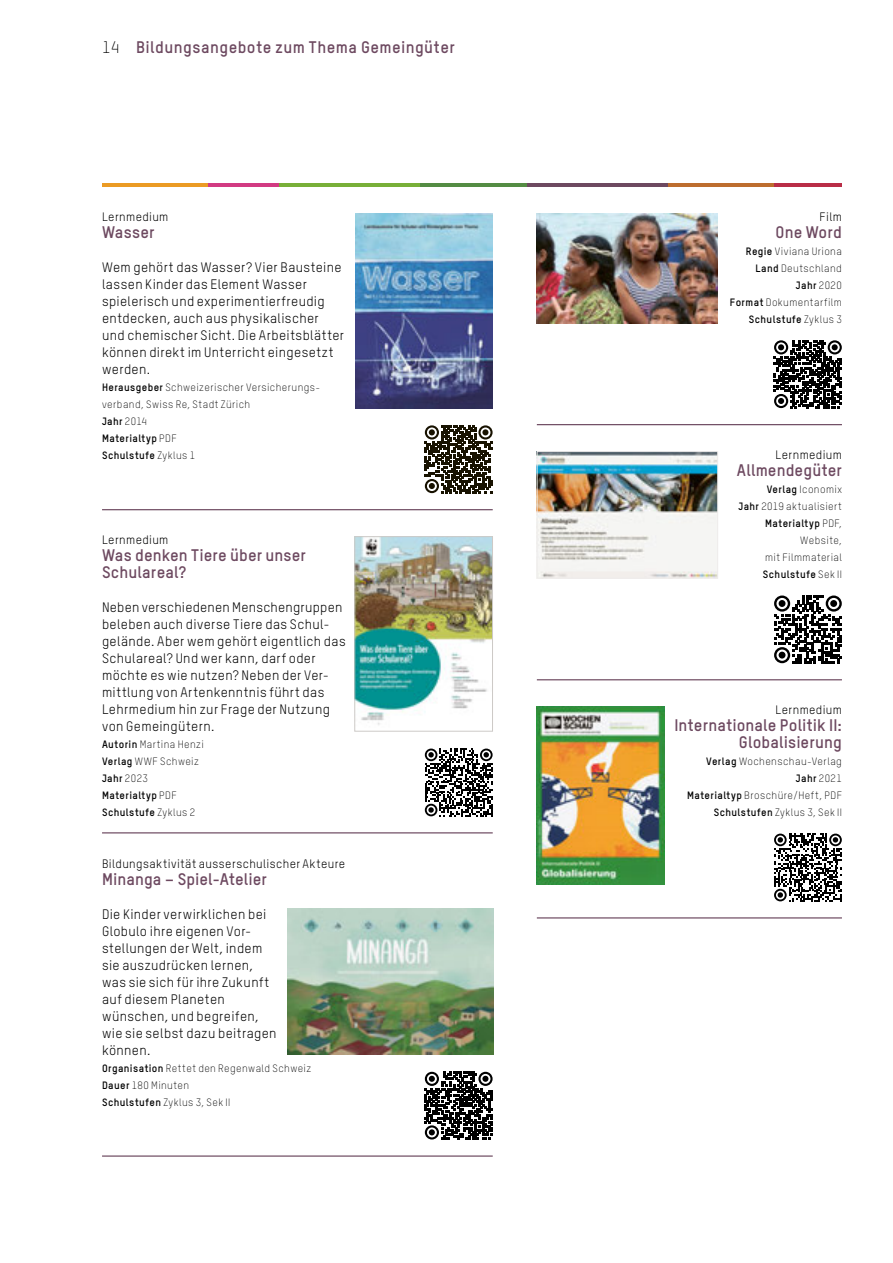
<style>
.page{position:relative;width:893px;height:1263px;background:#fff}
.page>*{position:absolute;margin:0;border:0;box-sizing:border-box;transform-origin:0 0}
.t1{font:700 16.5px/17px "TSTARPRO";letter-spacing:.01em;color:#6d4960}
.t2{font:13.5px/17px "TSTARPRO";letter-spacing:.025em;color:#000}
.t3{font:12px "TSTARPRO";letter-spacing:.03em;color:#000}
.t4{font:300 10.5px/17px "TSTARPRO";letter-spacing:.04em;color:#000;text-align:right}
.t5{font:700 10.5px/17px "TSTARPRO";letter-spacing:.04em;color:#000}
.s1{font-weight:300;color:#000}
.s2{font-weight:700}
.s3{font-weight:300}
</style>
<div class="page">
<img style="left:537px;top:706px;width:127px;height:178px">
<hr style="left:537px;top:424px;width:305px;height:1px;background:#6d4960">
<hr style="left:537px;top:679px;width:305px;height:1px;background:#6d4960">
<hr style="left:537px;top:917px;width:305px;height:1px;background:#6d4960">
<img style="left:288px;top:908px;width:205px;height:146px">
<hr style="left:102px;top:184px;width:106px;height:3px;background:#eb9b24">
<hr style="left:208px;top:184px;width:71px;height:3px;background:#d23a82">
<hr style="left:279px;top:184px;width:142px;height:3px;background:#78af38">
<hr style="left:421px;top:184px;width:106px;height:3px;background:#548c43">
<hr style="left:527px;top:184px;width:141px;height:3px;background:#6d4960">
<hr style="left:668px;top:184px;width:107px;height:3px;background:#bd6d2e">
<hr style="left:775px;top:184px;width:67px;height:3px;background:#b92d47">
<img style="left:356px;top:213px;width:137px;height:195px">
<hr style="left:102px;top:509px;width:391px;height:1px;background:#6d4960">
<hr style="left:102px;top:832px;width:391px;height:1px;background:#6d4960">
<hr style="left:102px;top:1155px;width:391px;height:2px;background:#6d4960">
<img style="left:539px;top:453px;width:177px;height:123px">
<div style="left:537px;top:451px;width:181px;height:127px;border:1px solid #eeeceb"></div>
<svg style="left:425px;top:425px;width:68px;height:68px"></svg>
<img style="left:537px;top:213px;width:181px;height:110px">
<img style="left:356px;top:538px;width:135px;height:187px">
<div style="left:354px;top:536px;width:139px;height:195px;border:1px solid #cdcac7"></div>
<svg style="left:774px;top:340px;width:68px;height:68px"></svg>
<svg style="left:774px;top:595px;width:68px;height:68px"></svg>
<svg style="left:425px;top:1071px;width:68px;height:69px"></svg>
<svg style="left:774px;top:833px;width:68px;height:68px"></svg>
<svg style="left:425px;top:748px;width:68px;height:68px"></svg>
<p class="t1" style="left:102px;top:39px;width:354px"><span class="s1">14</span> Bildungsangebote zum Thema Gemeingüter</p>
<p class="t3" style="left:102px;top:210px;width:68px">Lernmedium</p>
<p class="t1" style="left:102px;top:223px;width:54px">Wasser</p>
<p class="t2" style="left:102px;top:259px;width:244px">Wem gehört das Wasser? Vier Bausteine lassen Kinder das Element Wasser spielerisch und experimentierfreudig entdecken, auch aus physikalischer und chemischer Sicht. Die Arbeitsblätter können direkt im Unterricht eingesetzt werden.</p>
<p class="t4" style="left:102px;top:379px;width:220px;text-align:left"><span class="s2">Herausgeber</span> Schweizerischer Versicherungs&shy;verband, Swiss Re, Stadt Zürich<br><span class="s2">Jahr</span> 2014<br><span class="s2">Materialtyp</span> PDF<br><span class="s2">Schulstufe</span> Zyklus 1</p>
<p class="t3" style="left:102px;top:533px;width:68px">Lernmedium</p>
<p class="t1" style="left:102px;top:547px;width:205px">Was denken Tiere über unser<br>Schulareal?</p>
<p class="t2" style="left:102px;top:599px;width:245px">Neben verschiedenen Menschengruppen beleben auch diverse Tiere das Schul&shy;gelände. Aber wem gehört eigentlich das Schulareal? Und wer kann, darf oder möchte es wie nutzen? Neben der Ver&shy;mittlung von Artenkenntnis führt das Lehrmedium hin zur Frage der Nutzung von Gemeingütern.</p>
<p class="t5" style="left:102px;top:736px;width:103px">Autorin <span class="s3">Martina Henzi<br></span>Verlag <span class="s3">WWF Schweiz<br></span>Jahr <span class="s3">2023<br></span>Materialtyp <span class="s3">PDF<br></span>Schulstufe <span class="s3">Zyklus 2</span></p>
<p class="t3" style="left:102px;top:856px;width:245px">Bildungsaktivität ausserschulischer Akteure</p>
<p class="t1" style="left:102px;top:870px;width:166px">Minanga – Spiel-Atelier</p>
<p class="t2" style="left:102px;top:905px;width:176px">Die Kinder verwirklichen bei<br>Globulo ihre eigenen Vor&shy;stellungen der Welt, indem sie auszudrücken lernen, was sie sich für ihre Zukunft auf diesem Planeten wünschen, und begreifen, wie sie selbst dazu beitragen können.</p>
<p class="t4" style="left:102px;top:1059px;width:211px;text-align:left"><span class="s2">Organisation</span> Rettet den Regenwald Schweiz<br><span class="s2">Dauer</span> 180 Minuten<br><span class="s2">Schulstufen</span> Zyklus 3, Sek II</p>
<p class="t3" style="left:820px;top:210px;width:24px">Film</p>
<p class="t1" style="left:776px;top:223px;width:68px">One Word</p>
<p class="t4" style="left:730px;top:243px;width:114px"><span class="s2">Regie</span> Viviana Uriona<br><span class="s2">Land</span> Deutschland<br><span class="s2">Jahr</span> 2020<br><span class="s2">Format</span> Dokumentarfilm<br><span class="s2">Schulstufe</span> Zyklus 3</p>
<p class="t3" style="left:775px;top:448px;width:68px">Lernmedium</p>
<p class="t1" style="left:737px;top:461px;width:106px">Allmendegüter</p>
<p class="t4" style="left:738px;top:481px;width:105px"><span class="s2">Verlag</span> Iconomix<br><span class="s2">Jahr</span> 2019 aktualisiert<br><span class="s2">Materialtyp</span> PDF,<br>Website,<br>mit Filmmaterial<br><span class="s2">Schulstufe</span> Sek II</p>
<p class="t3" style="left:775px;top:703px;width:68px">Lernmedium</p>
<p class="t1" style="left:674px;top:717px;width:169px;text-align:right">Internationale Politik II:<br>Globalisierung</p>
<p class="t4" style="left:687px;top:753px;width:156px"><span class="s2">Verlag</span> Wochenschau-Verlag<br><span class="s2">Jahr</span> 2021<br><span class="s2">Materialtyp</span> Broschüre/Heft, PDF<br><span class="s2">Schulstufen</span> Zyklus 3, Sek II</p>
</div>
